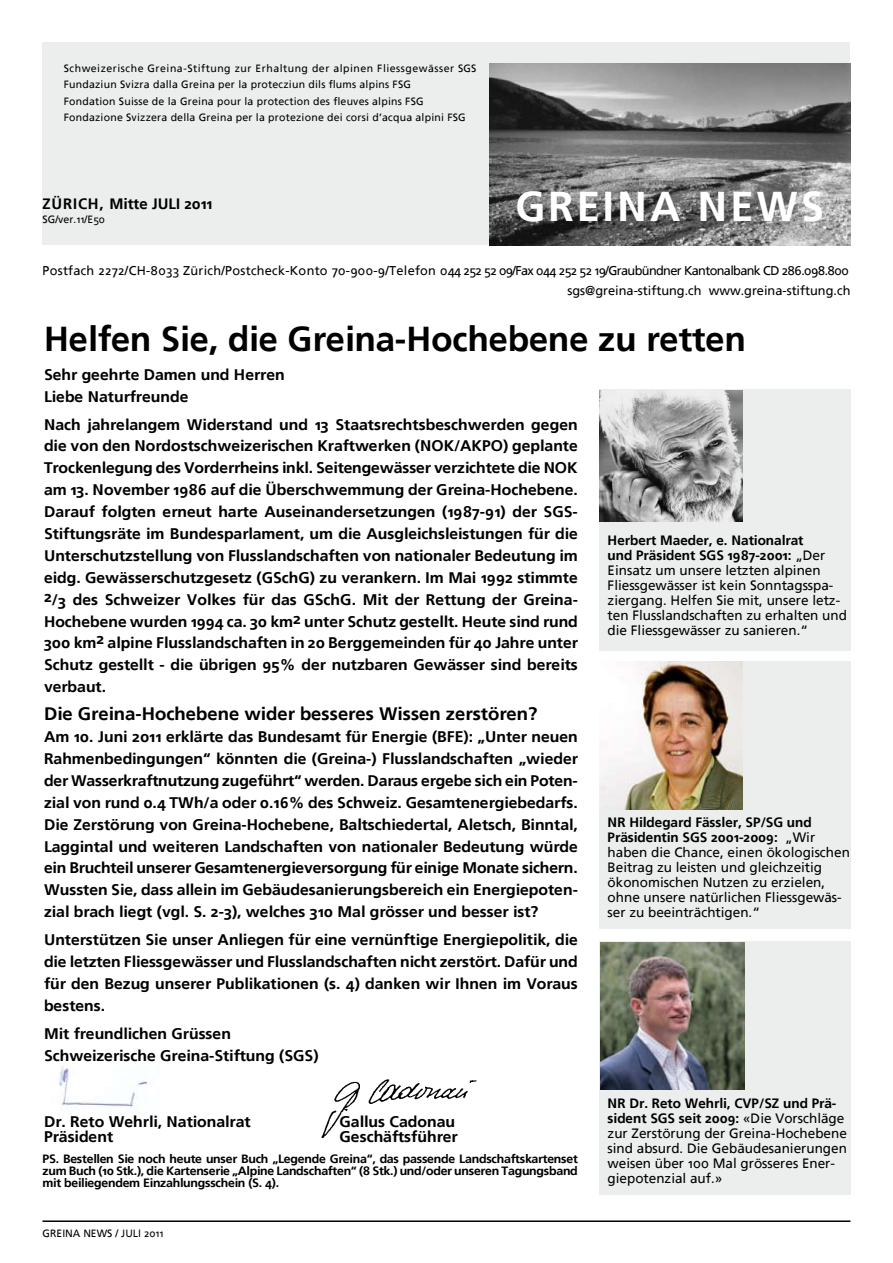
<style>
.page{position:relative;width:893px;height:1263px;background:#fff}
.page>*{position:absolute;margin:0;border:0;box-sizing:border-box;transform-origin:0 0}
.t1{font:700 41.55px "Frutiger Linotype";letter-spacing:.07em;color:#fff}
.t2{font:700 34.5px "Frutiger Linotype";color:#000}
.t3{font:700 18px "Frutiger Linotype";color:#000}
.t4{font:700 15.3px/21.9px "Frutiger Linotype";color:#000;text-align:justify}
.t5{font:700 15px "Frutiger Linotype";letter-spacing:.025em;color:#000}
.t6{font:700 15px "Frutiger Linotype";color:#000}
.t7{font:13.5px/15px "Frutiger Linotype";color:#000}
.t8{font:12.75px/19.5px "Frutiger Linotype";color:#000;text-align:right}
.t9{font:700 12px/12px "Frutiger Linotype";letter-spacing:-.02em;color:#000;text-align:justify}
.t10{font:10.5px/16.5px "Frutiger Linotype";letter-spacing:.02em;color:#000}
.t11{font:10.5px "Frutiger Linotype";color:#000}
.s1{font-weight:700}
</style>
<div class="page">
<hr style="left:43px;top:1220px;width:807px;height:2px;background:#000">
<img style="left:321px;top:1079px;width:156px;height:58px">
<img style="left:59px;top:1066px;width:88px;height:44px">
<div style="left:43px;top:43px;width:807px;height:202px;background:#eceded"></div>
<img style="left:489px;top:64px;width:361px;height:181px">
<div style="left:599px;top:661px;width:251px;height:268px;background:#eceded"></div>
<img style="left:599px;top:661px;width:144px;height:148px">
<div style="left:599px;top:389px;width:251px;height:262px;background:#eceded"></div>
<img style="left:599px;top:390px;width:143px;height:131px">
<div style="left:599px;top:942px;width:251px;height:253px;background:#eceded"></div>
<img style="left:600px;top:943px;width:145px;height:147px">
<p class="t10" style="left:64px;top:60px;width:414px">Schweizerische Greina-Stiftung zur Erhaltung der alpinen Fliessgewässer SGS Fundaziun Svizra dalla Greina per la protecziun dils flums alpins FSG<br>Fondation Suisse de la Greina pour la protection des fleuves alpins FSG Fondazione Svizzera della Greina per la protezione dei corsi d’acqua alpini FSG</p>
<p class="t5" style="left:43px;top:195px;width:123px">ZÜRICH, Mitte Juli</p>
<p class="t6" style="left:184px;top:195px;width:30px">2011</p>
<p class="t11" style="left:43px;top:213px;width:64px">SG/ver.11/E50</p>
<h1 class="t1" style="left:515px;top:181px;width:310px">GREINA NEWS</h1>
<p class="t8" style="left:42px;top:261px;width:809px">Postfach 2272/CH-8033 Zürich/Postcheck-Konto 70-900-9/Telefon 044 252 52 09/Fax 044 252 52 19/Graubündner Kantonalbank CD 286.098.800 sgs@greina-stiftung.ch www.greina-stiftung.ch</p>
<h2 class="t2" style="left:44px;top:318px;width:703px">Helfen Sie, die Greina-Hochebene zu retten</h2>
<p class="t4" style="left:44px;top:363px;width:242px">Sehr geehrte Damen und Herren<br>Liebe Naturfreunde</p>
<p class="t4" style="left:44px;top:413px;width:535px">Nach jahrelangem Widerstand und 13 Staatsrechtsbeschwerden gegen die von den Nordostschweizerischen Kraftwerken (NOK/AKPO) geplante Trockenlegung des Vorderrheins inkl. Seitengewässer verzichtete die NOK am 13. November 1986 auf die Überschwemmung der Greina-Hochebene.<br>Darauf folgten erneut harte Auseinandersetzungen (1987-91) der SGS-Stiftungsräte im Bundesparlament, um die Ausgleichsleistungen für die Unterschutzstellung von Flusslandschaften von nationaler Bedeutung im eidg. Gewässerschutzgesetz (GSchG) zu verankern. Im Mai 1992 stimmte 2/3 des Schweizer Volkes für das GSchG. Mit der Rettung der Greina-Hochebene wurden 1994 ca. 30 km2 unter Schutz gestellt. Heute sind rund 300 km2 alpine Flusslandschaften in 20 Berggemeinden für 40 Jahre unter Schutz gestellt - die übrigen 95% der nutzbaren Gewässer sind bereits verbaut.</p>
<p class="t3" style="left:44px;top:703px;width:495px">Die Greina-Hochebene wider besseres Wissen zerstören?</p>
<p class="t4" style="left:44px;top:726px;width:535px">Am 10. Juni 2011 erklärte das Bundesamt für Energie (BFE): „Unter neuen Rahmenbedingungen“ könnten die (Greina-) Flusslandschaften „wieder der Wasserkraftnutzung zugeführt“ werden. Daraus ergebe sich ein Poten&shy;zial von rund 0.4 TWh/a oder 0.16% des Schweiz. Gesamtenergiebedarfs.<br>Die Zerstörung von Greina-Hochebene, Baltschiedertal, Aletsch, Binntal, Laggintal und weiteren Landschaften von nationaler Bedeutung würde ein Bruchteil unserer Gesamtenergieversorgung für einige Monate sichern.<br>Wussten Sie, dass allein im Gebäudesanierungsbereich ein Energiepoten&shy;zial brach liegt (vgl. S. 2-3), welches 310 Mal grösser und besser ist?</p>
<p class="t4" style="left:44px;top:929px;width:535px">Unterstützen Sie unser Anliegen für eine vernünftige Energiepolitik, die die letzten Fliessgewässer und Flusslandschaften nicht zerstört. Dafür und für den Bezug unserer Publikationen (s. 4) danken wir Ihnen im Voraus bestens.</p>
<p class="t4" style="left:44px;top:1023px;width:276px">Mit freundlichen Grüssen<br>Schweizerische Greina-Stiftung (SGS)</p>
<p class="t4" style="left:44px;top:1110px;width:208px">Dr. Reto Wehrli, Nationalrat</p>
<p class="t4" style="left:340px;top:1110px;width:117px">Gallus Cadonau</p>
<p class="t4" style="left:44px;top:1125px;width:71px">Präsident</p>
<p class="t4" style="left:340px;top:1125px;width:120px">Geschäftsführer</p>
<p class="t9" style="left:43px;top:1152px;width:537px">PS. Bestellen Sie noch heute unser Buch „Legende Greina“, das passende Landschaftskartenset zum Buch (10 Stk.), die Kartenserie „Alpine Landschaften“ (8 Stk.) und/oder unseren Tagungsband mit beiliegendem Einzahlungsschein (S. 4).</p>
<p class="t11" style="left:43px;top:1227px;width:123px">GREINA NEWS / Juli 2011</p>
<p class="t7" style="left:608px;top:532px;width:241px"><span class="s1">Herbert Maeder, e. Nationalrat<br>und Präsident SGS 1987-2001:</span> „Der Einsatz um unsere letzten alpinen Fliessgewässer ist kein Sonntagsspa&shy;ziergang. Helfen Sie mit, unsere letz&shy;ten Flusslandschaften zu erhalten und die Fliessgewässer zu sanieren.“</p>
<p class="t7" style="left:608px;top:815px;width:244px"><span class="s1">NR Hildegard Fässler, SP/SG und Präsidentin SGS 2001-2009:</span> „Wir haben die Chance, einen ökologischen Beitrag zu leisten und gleichzeitig ökonomischen Nutzen zu erzielen, ohne unsere natürlichen Fliessgewäs&shy;ser zu beeinträchtigen.“</p>
<p class="t7" style="left:608px;top:1096px;width:241px"><span class="s1">NR Dr. Reto Wehrli, CVP/SZ und Prä&shy;sident SGS seit 2009:</span> «Die Vorschläge zur Zerstörung der Greina-Hochebene sind absurd. Die Gebäudesanierungen weisen über 100 Mal grösseres Ener&shy;giepotenzial auf.»</p>
</div>
